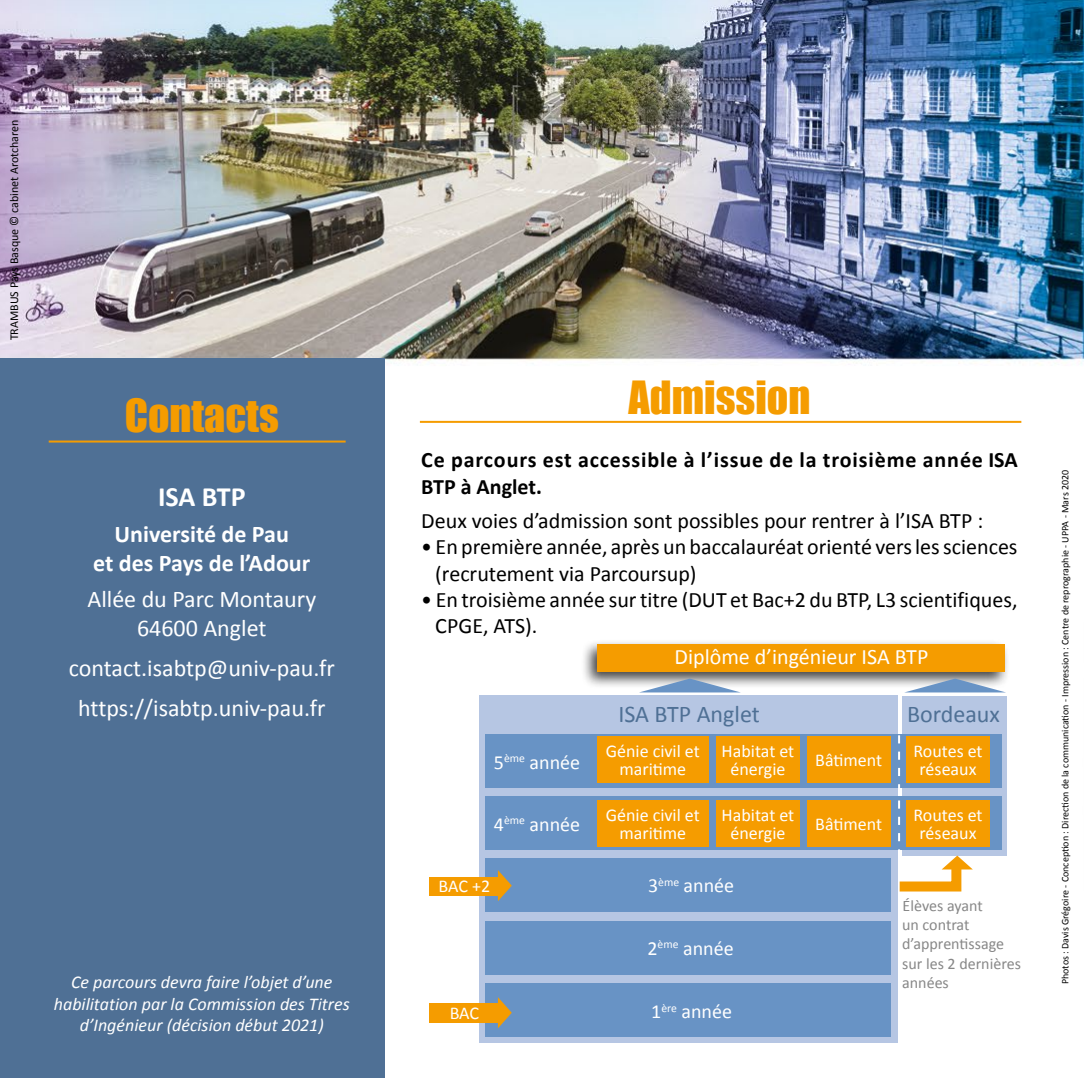
<style>
.page{position:relative;width:1084px;height:1078px;background:#fff}
.page>*{position:absolute;margin:0;border:0;box-sizing:border-box;transform-origin:0 0}
.t1{font:42px "Impact";color:#f59c00}
.t2{font:700 28px "Calibri";letter-spacing:-.005em;color:#fff}
.t3{font:24px/28.8px "Calibri";color:#fff;text-align:center}
.t4{font:700 24px/28.8px "Calibri";color:#fff;text-align:center}
.t5{font:24px "Calibri";color:#4f7095}
.t6{font:22px/26.4px "Calibri";color:#000}
.t7{font:700 22px/26.4px "Calibri";letter-spacing:.04em;color:#000}
.t8{font:22px "Calibri";color:#fff}
.t9{font:20px "Calibri";color:#fff}
.t10{font:18px/18px "Calibri";color:#fff;text-align:center}
.t11{font:italic 18px/21.6px "Calibri";color:#fff;text-align:center}
.t12{font:16px/19.2px "Calibri";color:#878787}
.t13{font:12px "Calibri";color:#000}
.t14{font:10px "Calibri";color:#000}
</style>
<div class="page">
<img style="left:0;top:0;width:1083px;height:1077px">
<div style="left:901px;top:695px;width:104px;height:160px;background:#b6c6e3"></div>
<div style="left:479px;top:695px;width:418px;height:347px;background:#b6c6e3"></div>
<div style="left:0;top:359px;width:384px;height:718px;background:#4f7095"></div>
<svg style="left:1066px;top:885px;width:17px;height:192px"></svg>
<hr style="left:1083px;top:0;width:1px;height:358px;background:#6893c5">
<hr style="left:1083px;top:0;width:1px;height:117px;background:#4f7095">
<hr style="left:420px;top:421px;width:600px;height:2px;background:#f59c00">
<div style="left:484px;top:983px;width:406px;height:53px;background:#6893c5"></div>
<div style="left:484px;top:920px;width:406px;height:54px;background:#6893c5"></div>
<div style="left:484px;top:858px;width:406px;height:53px;background:#6893c5"></div>
<div style="left:484px;top:796px;width:517px;height:53px;background:#6893c5"></div>
<div style="left:484px;top:733px;width:517px;height:54px;background:#6893c5"></div>
<div style="left:597px;top:736px;width:111px;height:46px;background:#f59c00"></div>
<div style="left:716px;top:736px;width:83px;height:46px;background:#f59c00"></div>
<div style="left:806px;top:736px;width:84px;height:46px;background:#f59c00"></div>
<div style="left:597px;top:800px;width:111px;height:46px;background:#f59c00"></div>
<div style="left:716px;top:800px;width:83px;height:46px;background:#f59c00"></div>
<div style="left:806px;top:800px;width:84px;height:46px;background:#f59c00"></div>
<div style="left:906px;top:736px;width:83px;height:46px;background:#f59c00"></div>
<div style="left:906px;top:800px;width:83px;height:46px;background:#f59c00"></div>
<div style="left:429px;top:876px;width:70px;height:19px;background:#f59c00"></div>
<div style="left:429px;top:1002px;width:70px;height:20px;background:#f59c00"></div>
<svg style="left:497px;top:870px;width:14px;height:31px"></svg>
<svg style="left:497px;top:997px;width:14px;height:31px"></svg>
<div style="left:580px;top:638px;width:430px;height:51px;background:#000;opacity:.75"></div>
<div style="left:597px;top:643px;width:407px;height:28px;background:#f59c00"></div>
<svg style="left:903px;top:678px;width:102px;height:14px"></svg>
<svg style="left:638px;top:678px;width:102px;height:14px"></svg>
<svg style="left:889px;top:735px;width:83px;height:301px"></svg>
<hr style="left:49px;top:440px;width:296px;height:2px;background:#f59c00">
<p class="t13" style="left:7px;top:340px;width:222px;rotate:-90deg">TRAMBUS Pays Basque © cabinet Arotcharen</p>
<h1 class="t1" style="left:125px;top:383px;width:156px">Contacts</h1>
<p class="t2" style="left:158px;top:479px;width:89px">ISA BTP</p>
<p class="t4" style="left:93px;top:520px;width:218px">Université de Pau<br>et des Pays de l’Adour</p>
<p class="t3" style="left:87px;top:584px;width:230px">Allée du Parc Montaury<br>64600 Anglet</p>
<p class="t3" style="left:69px;top:648px;width:267px;line-height:40.2px">contact.isabtp@univ-pau.fr https://isabtp.univ-pau.fr</p>
<p class="t11" style="left:54px;top:970px;width:297px">Ce parcours devra faire l’objet d’une habilitation par la Commission des Titres d’Ingénieur (décision début 2021)</p>
<h1 class="t1" style="left:628px;top:365px;width:183px">Admission</h1>
<p class="t7" style="left:421px;top:446px;width:597px">Ce parcours est accessible à l’issue de la troisième année ISA<br>BTP à Anglet.</p>
<p class="t6" style="left:421px;top:507px;width:563px">Deux voies d’admission sont possibles pour rentrer à l’ISA BTP :</p>
<p class="t6" style="left:435px;top:533px;width:583px;text-indent:-14px">• En première année, après un baccalauréat orienté vers les sciences (recrutement via Parcoursup)</p>
<p class="t6" style="left:435px;top:586px;width:583px;text-indent:-14px">• En troisième année sur titre (DUT et Bac+2 du BTP, L3 scientifiques,<br>CPGE, ATS).</p>
<p class="t8" style="left:674px;top:642px;width:255px">Diplôme d’ingénieur ISA BTP</p>
<p class="t5" style="left:618px;top:698px;width:143px">ISA BTP Anglet</p>
<p class="t5" style="left:906px;top:698px;width:94px">Bordeaux</p>
<p class="t9" style="left:494px;top:749px;width:88px">5<sup>ème</sup> année</p>
<p class="t10" style="left:605px;top:742px;width:96px">Génie civil et maritime</p>
<p class="t10" style="left:721px;top:742px;width:74px">Habitat et énergie</p>
<p class="t10" style="left:815px;top:751px;width:68px">Bâtiment</p>
<p class="t10" style="left:605px;top:806px;width:96px">Génie civil et maritime</p>
<p class="t10" style="left:721px;top:806px;width:74px">Habitat et énergie</p>
<p class="t10" style="left:815px;top:815px;width:68px">Bâtiment</p>
<p class="t9" style="left:494px;top:811px;width:88px">4<sup>ème</sup> année</p>
<p class="t10" style="left:438px;top:877px;width:53px">BAC +2</p>
<p class="t10" style="left:449px;top:1003px;width:31px">BAC</p>
<p class="t9" style="left:647px;top:872px;width:88px">3<sup>ème</sup> année</p>
<p class="t9" style="left:647px;top:935px;width:88px">2<sup>ème</sup> année</p>
<p class="t9" style="left:651px;top:998px;width:82px">1<sup>ère</sup> année</p>
<p class="t10" style="left:913px;top:742px;width:71px">Routes et réseaux</p>
<p class="t10" style="left:913px;top:806px;width:71px">Routes et réseaux</p>
<p class="t12" style="left:901px;top:895px;width:120px">Élèves ayant<br>un contrat d’apprentissage sur les 2 dernières années</p>
<p class="t14" style="left:1058px;top:984px;width:515px;rotate:-90deg">Photos : Davis Grégoire - Conception : Direction de la communication - Impression : Centre de reprographie - UPPA - Mars 2020</p>
</div>
